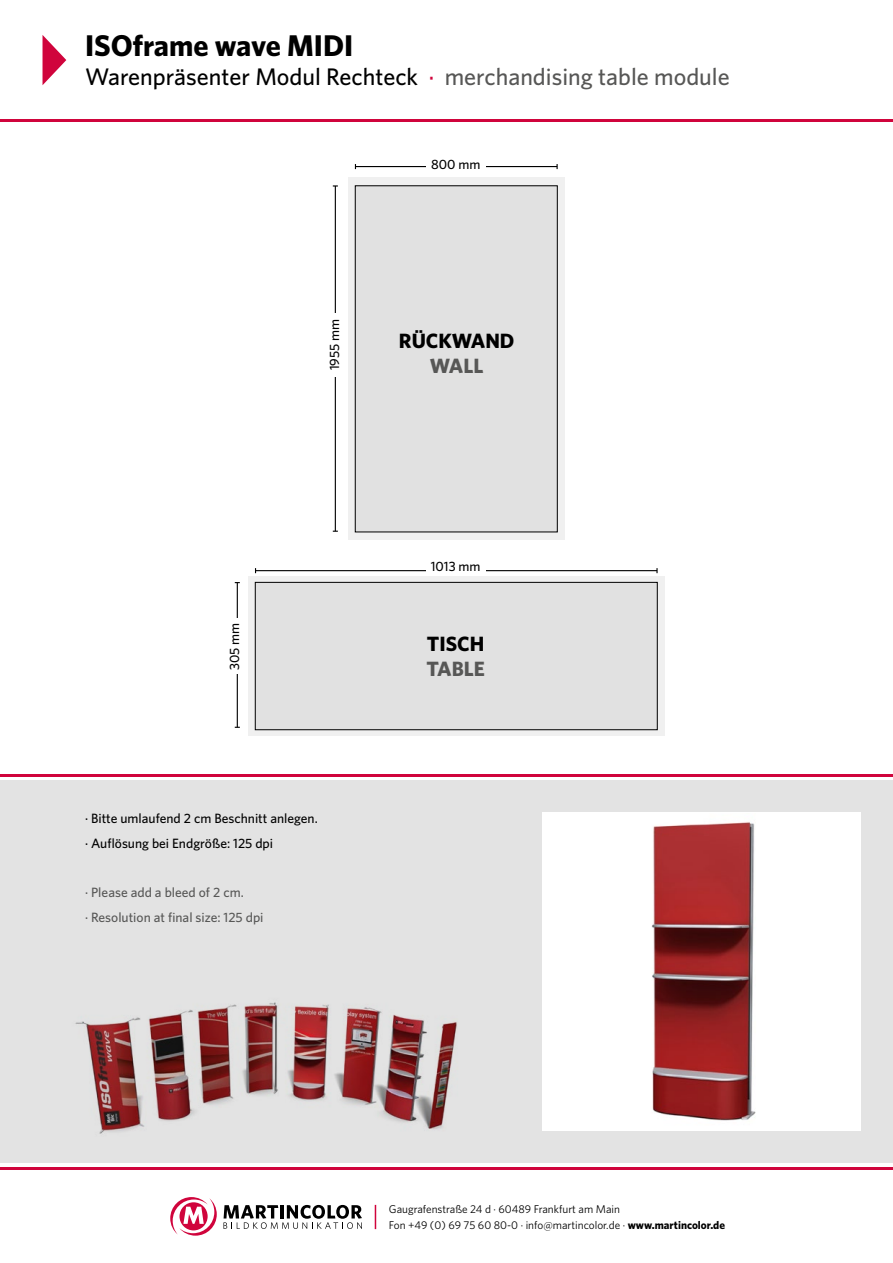
<style>
.page{position:relative;width:893px;height:1263px;background:#fff}
.page>*{position:absolute;margin:0;border:0;box-sizing:border-box;transform-origin:0 0}
.t1{font:700 30px "Whitney";color:#000}
.t2{font:500 24px "Whitney";color:#000}
.t3{font:700 20.7px "Whitney";color:#000}
.t4{font:700 20.7px "Whitney";color:#575756}
.t5{font:500 13.5px/24.8px "Whitney";color:#000}
.t6{font:500 13.5px/24.8px "Whitney";color:#575756}
.t7{font:11.25px/16px "Whitney";color:#000}
.s1{color:#d0043c}
.s2{color:#575756}
.s3{font-weight:700}
</style>
<div class="page">
<div style="left:0;top:780px;width:893px;height:383px;background:#e3e3e3"></div>
<hr style="left:0;top:119px;width:893px;height:2px;background:#d0043c">
<hr style="left:0;top:774px;width:893px;height:2px;background:#d0043c">
<hr style="left:0;top:1167px;width:893px;height:2px;background:#d0043c">
<svg style="left:223px;top:1205px;width:139px;height:24px"></svg>
<svg style="left:170px;top:1197px;width:47px;height:38px"></svg>
<svg style="left:375px;top:1205px;width:1px;height:24px"></svg>
<div style="left:542px;top:812px;width:319px;height:319px;background:#fff"></div>
<img style="left:651px;top:822px;width:105px;height:299px">
<svg style="left:43px;top:35px;width:23px;height:50px"></svg>
<img style="left:75px;top:1002px;width:382px;height:132px">
<hr style="left:355px;top:166px;width:202px;height:1px;background:#000">
<hr style="left:256px;top:570px;width:401px;height:1px;background:#000">
<hr style="left:335px;top:186px;width:1px;height:345px;background:#000">
<hr style="left:237px;top:583px;width:1px;height:144px;background:#000">
<div style="left:348px;top:177px;width:217px;height:363px;background:#f0f0f0"></div>
<svg style="left:248px;top:576px;width:416px;height:160px;fill:#f0f0f0"></svg>
<div style="left:355px;top:186px;width:202px;height:346px;background:#e1e1e1"></div>
<div style="left:355px;top:185px;width:203px;height:347px;border:1px solid #000"></div>
<div style="left:255px;top:582px;width:402px;height:148px;background:#e1e1e1"></div>
<div style="left:255px;top:582px;width:403px;height:148px;border:1px solid #000"></div>
<div style="left:426px;top:159px;width:59px;height:15px;background:#fff"></div>
<div style="left:426px;top:560px;width:59px;height:15px;background:#fff"></div>
<div style="left:328px;top:313px;width:19px;height:64px;background:#fff"></div>
<div style="left:228px;top:619px;width:19px;height:55px;background:#fff"></div>
<h1 class="t1" style="left:85px;top:27px;width:270px">ISOframe wave MIDI</h1>
<h2 class="t2" style="left:85px;top:62px;width:646px">Warenpräsenter Modul Rechteck <span class="s1">·</span> <span class="s2">merchandising table module</span></h2>
<p class="t5" style="left:322px;top:370px;width:53px;rotate:-90deg">1955 mm</p>
<p class="t5" style="left:431px;top:152px;width:51px">800 mm</p>
<h3 class="t3" style="left:399px;top:328px;width:117px">RÜCKWAND</h3>
<h3 class="t4" style="left:430px;top:353px;width:55px">WALL</h3>
<p class="t5" style="left:222px;top:670px;width:49px;rotate:-90deg">305 mm</p>
<p class="t5" style="left:85px;top:805px;width:234px">· Bitte umlaufend 2 cm Beschnitt anlegen. · Auflösung bei Endgröße: 125 dpi</p>
<p class="t6" style="left:85px;top:880px;width:180px">· Please add a bleed of 2 cm.<br>· Resolution at final size: 125 dpi</p>
<p class="t5" style="left:431px;top:554px;width:51px">1013 mm</p>
<h3 class="t3" style="left:427px;top:631px;width:59px">TISCH</h3>
<h3 class="t4" style="left:426px;top:656px;width:60px">TABLE</h3>
<p class="t7" style="left:389px;top:1200px;width:338px">Gaugrafenstraße 24 d · 60489 Frankfurt am Main<br>Fon +49 (0) 69 75 60 80-0 · info@martincolor.de · <span class="s3">www.martincolor.de</span></p>
</div>
